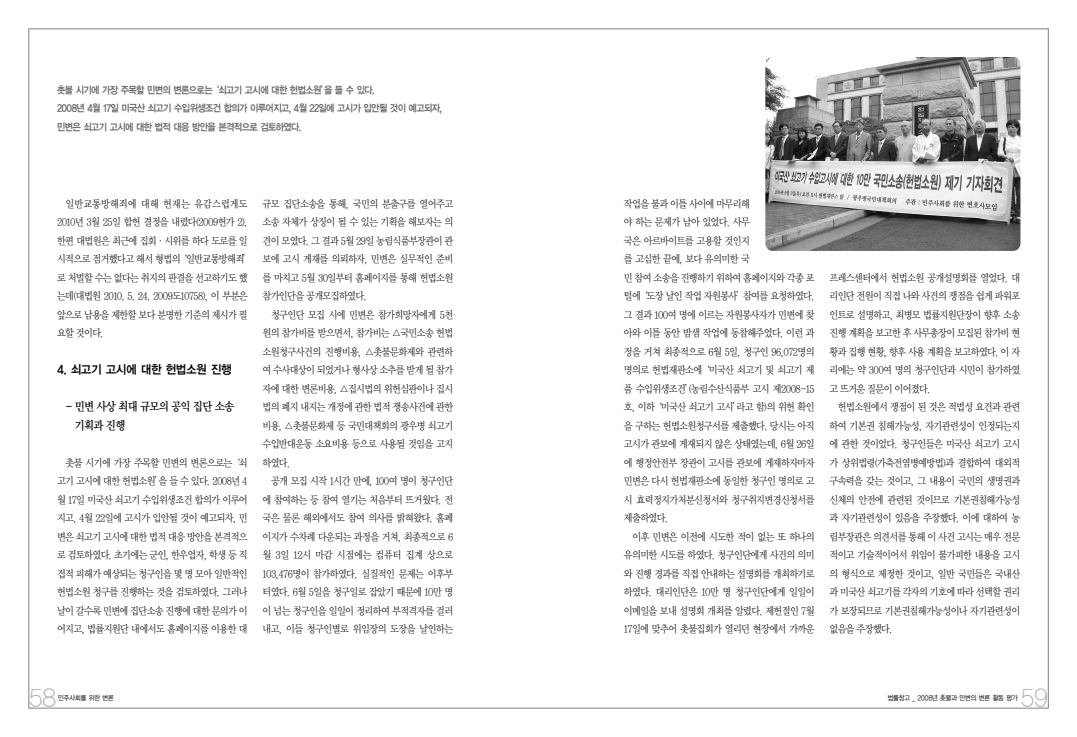
<style>
.page{position:relative;width:1077px;height:737px;background:#fff}
.page>*{position:absolute;margin:0;border:0;box-sizing:border-box;transform-origin:0 0}
.t1{font:24px "YGO11";color:#b3b3b3}
.t2{font:12px/18.5px "Y Mj O14";letter-spacing:-.125em;color:#000;scale:.9 1}
.t3{font:12px "YGO14";letter-spacing:-.105em;color:#000;scale:.95 1}
.t4{font:10.5px/18.5px "Y Mj O12";letter-spacing:-.13em;color:#000;text-align:justify;scale:.9 1}
.t5{font:10px/18.5px "YGO14";letter-spacing:-.14em;color:#666;scale:.9 1}
.t6{font:7px "YGO12";letter-spacing:-.11em;color:#000;scale:.9 1}
</style>
<div class="page">
<img style="left:765px;top:57px;width:255px;height:194px;border-radius:8px">
<p class="t5" style="left:57px;top:81px;width:430px">촛불 시기에 가장 주목할 민변의 변론으로는‘쇠고기 고시에 대한 헌법소원’을 들 수 있다.<br>2008년 4월 17일 미국산 쇠고기 수입위생조건 합의가 이루어지고, 4월 22일에 고시가 입안될 것이 예고되자, 민변은 쇠고기 고시에 대한 법적 대응 방안을 본격적으로 검토하였다.</p>
<p class="t4" style="left:57px;top:195px;width:219px;text-align:left;text-indent:9px">일반교통방해죄에 대해 헌재는 유감스럽게도<br>2010년 3월 25일 합헌 결정을 내렸다(2009헌가 2). 한편 대법원은 최근에 집회·시위를 하다 도로를 일 시적으로 점거했다고 해서 형법의‘일반교통방해죄’ 로 처벌할 수는 없다는 취지의 판결을 선고하기도 했 는데(대법원 2010. 5. 24. 2009도10758), 이 부분은 앞으로 남용을 제한할 보다 분명한 기준의 제시가 필 요할 것이다.</p>
<p class="t3" style="left:57px;top:364px;width:186px">4. 쇠고기 고시에 대한 헌법소원 진행</p>
<p class="t2" style="left:74px;top:398px;width:179px;text-indent:-9px">- 민변 사상 최대 규모의 공익 집단 소송 기획과 진행</p>
<p class="t4" style="left:57px;top:454px;width:214px;text-indent:9px">촛불 시기에 가장 주목할 민변의 변론으로는‘쇠 고기 고시에 대한 헌법소원’을 들 수 있다. 2008년 4 월 17일 미국산 쇠고기 수입위생조건 합의가 이루어 지고, 4월 22일에 고시가 입안될 것이 예고되자, 민 변은 쇠고기 고시에 대한 법적 대응 방안을 본격적으 로 검토하였다. 초기에는 군인, 한우업자, 학생 등 직 접적 피해가 예상되는 청구인을 몇 명 모아 일반적인 헌법소원 청구를 진행하는 것을 검토하였다. 그러나 날이 갈수록 민변에 집단소송 진행에 대한 문의가 이 어지고, 법률지원단 내에서도 홈페이지를 이용한 대</p>
<p class="t4" style="left:262px;top:195px;width:214px">규모 집단소송을 통해, 국민의 분출구를 열어주고 소송 자체가 상징이 될 수 있는 기획을 해보자는 의 견이 모였다. 그 결과 5월 29일 농림식품부장관이 관 보에 고시 게재를 의뢰하자, 민변은 실무적인 준비 를 마치고 5월 30일부터 홈페이지를 통해 헌법소원 참가인단을 공개모집하였다.</p>
<p class="t4" style="left:262px;top:306px;width:214px;text-indent:9px">청구인단 모집 시에 민변은 참가희망자에게 5천 원의 참가비를 받으면서, 참가비는 △국민소송 헌법 소원청구사건의 진행비용, △촛불문화제와 관련하 여 수사대상이 되었거나 형사상 소추를 받게 될 참가 자에 대한 변론비용, △집시법의 위헌심판이나 집시 법의 폐지 내지는 개정에 관한 법적 쟁송사건에 관한 비용, △촛불문화제 등 국민대책회의 광우병 쇠고기 수입반대운동 소요비용 등으로 사용될 것임을 고지 하였다.</p>
<p class="t4" style="left:262px;top:473px;width:214px;text-indent:9px">공개 모집 시작 1시간 만에, 100여 명이 청구인단 에 참여하는 등 참여 열기는 처음부터 뜨거웠다. 전 국은 물론 해외에서도 참여 의사를 밝혀왔다. 홈페 이지가 수차례 다운되는 과정을 거쳐, 최종적으로 6 월 3일 12시 마감 시점에는 컴퓨터 집계 상으로 103,476명이 참가하였다. 실질적인 문제는 이후부 터였다. 6월 5일을 청구일로 잡았기 때문에 10만 명 이 넘는 청구인을 일일이 정리하여 부적격자를 걸러 내고, 이들 청구인별로 위임장의 도장을 날인하는</p>
<p class="t4" style="left:624px;top:195px;width:214px;text-align:left">작업을 불과 이틀 사이에 마무리해<br>야 하는 문제가 남아 있었다. 사무<br>국은 아르바이트를 고용할 것인지<br>를 고심한 끝에, 보다 유의미한 국<br>민 참여 소송을 진행하기 위하여 홈페이지와 각종 포 털에‘도장 날인 작업 자원봉사’참여를 요청하였다. 그 결과 100여 명에 이르는 자원봉사자가 민변에 찾 아와 이틀 동안 밤샘 작업에 동참해주었다. 이런 과 정을 거쳐 최종적으로 6월 5일, 청구인 96,072명의 명의로 헌법재판소에‘미국산 쇠고기 및 쇠고기 제 품 수입위생조건’(농림수산식품부 고시 제2008-15 호, 이하‘미국산 쇠고기 고시’라고 함)의 위헌 확인 을 구하는 헌법소원청구서를 제출했다. 당시는 아직 고시가 관보에 게재되지 않은 상태였는데, 6월 26일 에 행정안전부 장관이 고시를 관보에 게재하자마자 민변은 다시 헌법재판소에 동일한 청구인 명의로 고 시 효력정지가처분신청서와 청구취지변경신청서를 제출하였다.</p>
<p class="t4" style="left:624px;top:528px;width:214px;text-indent:9px">이후 민변은 이전에 시도한 적이 없는 또 하나의 유의미한 시도를 하였다. 청구인단에게 사건의 의미 와 진행 경과를 직접 안내하는 설명회를 개최하기로 하였다. 대리인단은 10만 명 청구인단에게 일일이 이메일을 보내 설명회 개최를 알렸다. 제헌절인 7월 17일에 맞추어 촛불집회가 열리던 현장에서 가까운</p>
<p class="t4" style="left:829px;top:269px;width:214px">프레스센터에서 헌법소원 공개설명회를 열었다. 대 리인단 전원이 직접 나와 사건의 쟁점을 쉽게 파워포 인트로 설명하고, 최병모 법률지원단장이 향후 소송 진행 계획을 보고한 후 사무총장이 모집된 참가비 현 황과 집행 현황, 향후 사용 계획을 보고하였다. 이 자 리에는 약 300여 명의 청구인단과 시민이 참가하였 고 뜨거운 질문이 이어졌다.</p>
<p class="t4" style="left:829px;top:398px;width:214px;text-indent:9px">헌법소원에서 쟁점이 된 것은 적법성 요건과 관련 하여 기본권 침해가능성, 자기관련성이 인정되는지 에 관한 것이었다. 청구인들은 미국산 쇠고기 고시 가 상위법령(가축전염병예방법)과 결합하여 대외적 구속력을 갖는 것이고, 그 내용이 국민의 생명권과 신체의 안전에 관련된 것이므로 기본권침해가능성 과 자기관련성이 있음을 주장했다. 이에 대하여 농 림부장관은 의견서를 통해 이 사건 고시는 매우 전문 적이고 기술적이어서 위임이 불가피한 내용을 고시 의 형식으로 제정한 것이고, 일반 국민들은 국내산 과 미국산 쇠고기를 각자의 기호에 따라 선택할 권리 가 보장되므로 기본권침해가능성이나 자기관련성이 없음을 주장했다.</p>
<h1 class="t1" style="left:28px;top:687px;width:30px">58</h1>
<p class="t6" style="left:58px;top:695px;width:64px">민주사회를 위한 변론</p>
<p class="t6" style="left:887px;top:695px;width:147px">법률창고 _ 2008년 촛불과 민변의 변론 활동 평가</p>
<h1 class="t1" style="left:1020px;top:687px;width:30px">59</h1>
</div>
